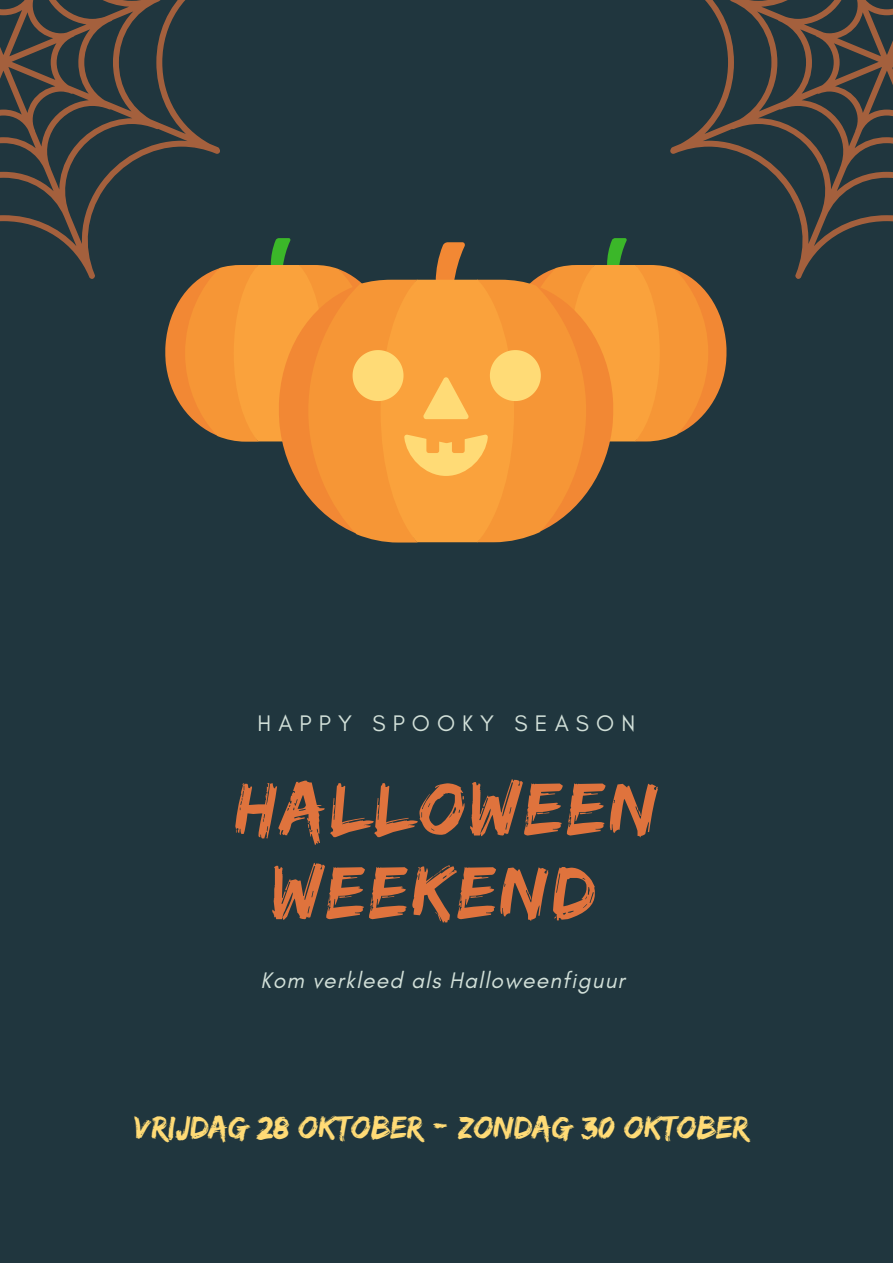
<style>
.page{position:relative;width:893px;height:1264px;background:#fff}
.page>*{position:absolute;margin:0;border:0;box-sizing:border-box;transform-origin:0 0}
.t1{font:77.4px/83.7px "Edo";letter-spacing:.05em;color:#df733d;text-align:center}
.t2{font:33px "Edo";color:#ffdb76}
.t3{font:italic 22.95px "Glacial Indifference";letter-spacing:.05em;color:#d2e0d9}
.t4{font:22.95px "Glacial Indifference";letter-spacing:.31em;color:#d2e0d9}
</style>
<div class="page">
<div style="left:0;top:0;width:892px;height:1262px;background:#20363e"></div>
<svg style="left:0;top:0;width:220px;height:279px"></svg>
<svg style="left:670px;top:0;width:222px;height:279px"></svg>
<svg style="left:165px;top:238px;width:561px;height:304px"></svg>
<div style="left:426px;top:430px;width:13px;height:23px;background:#faa23c;border-radius:3px"></div>
<div style="left:452px;top:430px;width:12px;height:23px;background:#faa23c;border-radius:3px"></div>
<p class="t4" style="left:257px;top:709px;width:379px">HAPPY SPOOKY SEASON</p>
<h1 class="t1" style="left:234px;top:765px;width:425px">HALLOWEEN<br>WEEKEND</h1>
<p class="t3" style="left:260px;top:965px;width:365px">Kom verkleed als Halloweenfiguur</p>
<p class="t2" style="left:134px;top:1107px;width:616px">VRIJDAG 28 OKTOBER - ZONDAG 30 OKTOBER</p>
</div>
